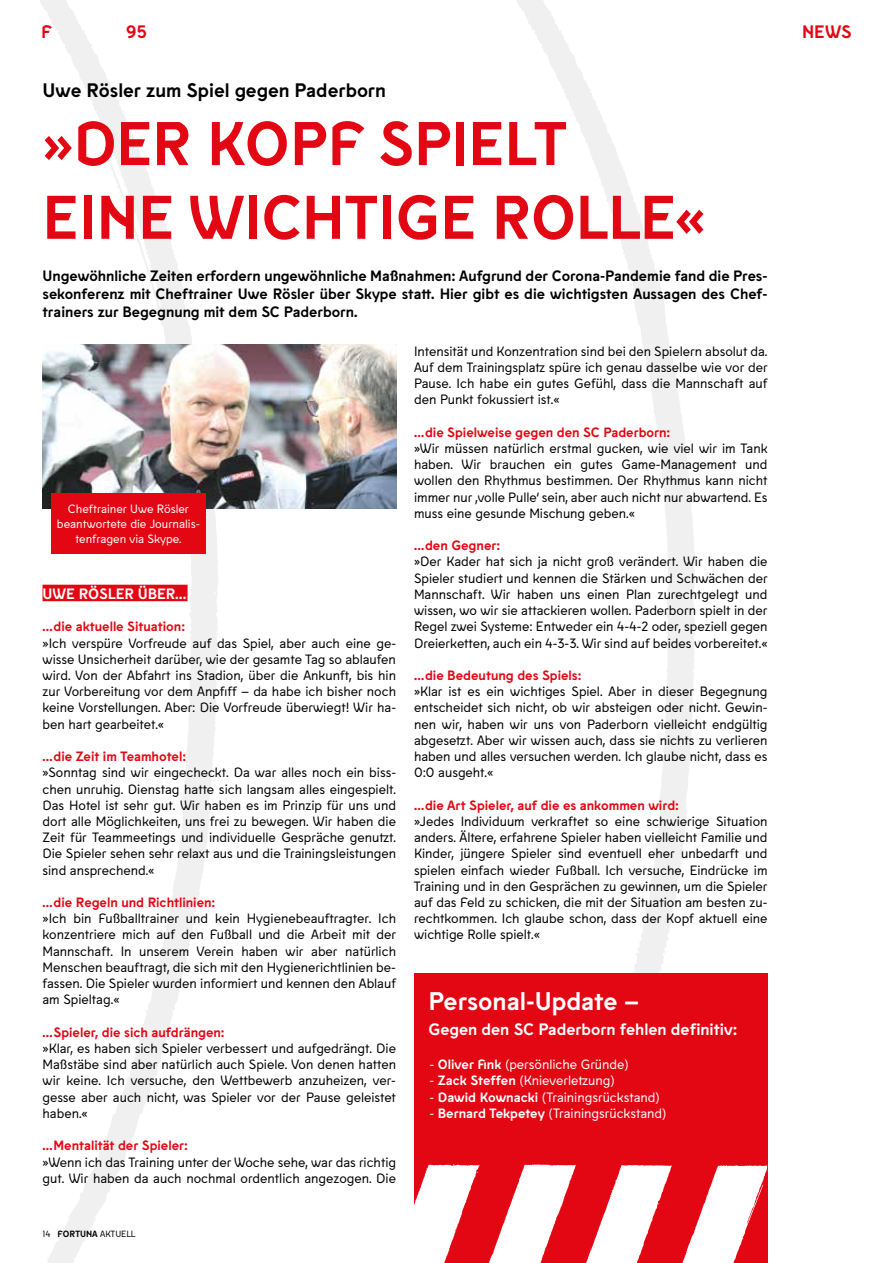
<style>
.page{position:relative;width:893px;height:1263px;background:#fff}
.page>*{position:absolute;margin:0;border:0;box-sizing:border-box;transform-origin:0 0}
.t1{font:700 61.5px/73.8px "Fortuna Sans";color:#e30613}
.t2{font:700 25.5px "Fortuna Sans";color:#fff}
.t3{font:700 19.5px "Fortuna Sans";color:#000}
.t4{font:700 18px "Fortuna Sans";color:#e30613}
.t5{font:700 16.5px "Fortuna Sans";color:#fff}
.t6{font:700 15px/18px "Fortuna Sans";color:#000;text-align:justify}
.t7{font:700 15px "Fortuna Sans";letter-spacing:.005em;color:#fff}
.t8{font:13.5px/16.2px "Fortuna Sans";color:#000;text-align:justify}
.t9{font:700 13.5px "Fortuna Sans";color:#e30613}
.t10{font:13.5px "Fortuna Sans";color:#fff}
.t11{font:12px/15px "Fortuna Sans";color:#fff;text-align:center}
.t12{font:9px "Fortuna Sans";color:#000}
.s1{font-weight:700}
</style>
<div class="page">
<svg style="left:502px;top:0;width:194px;height:974px"></svg>
<svg style="left:40px;top:0;width:178px;height:1263px"></svg>
<img style="left:43px;top:344px;width:353px;height:165px">
<div style="left:414px;top:974px;width:353px;height:289px;background:#e30613"></div>
<svg style="left:414px;top:1164px;width:353px;height:99px"></svg>
<div style="left:51px;top:493px;width:154px;height:61px;background:#e30613"></div>
<div style="left:43px;top:585px;width:145px;height:16px;background:#e30613"></div>
<h3 class="t4" style="left:41px;top:17px;width:12px">F</h3>
<h3 class="t4" style="left:126px;top:17px;width:22px">95</h3>
<h3 class="t4" style="left:802px;top:17px;width:51px">NEWS</h3>
<h3 class="t3" style="left:43px;top:75px;width:345px">Uwe Rösler zum Spiel gegen Paderborn</h3>
<h1 class="t1" style="left:43px;top:103px;width:665px">»DER KOPF SPIELT<br>EINE WICHTIGE ROLLE«</h1>
<p class="t6" style="left:43px;top:266px;width:726px">Ungewöhnliche Zeiten erfordern ungewöhnliche Maßnahmen: Aufgrund der Corona-Pandemie fand die Pres&shy;sekonferenz mit Cheftrainer Uwe Rösler über Skype statt. Hier gibt es die wichtigsten Aussagen des Chef&shy;trainers zur Begegnung mit dem SC Paderborn.</p>
<p class="t11" style="left:57px;top:501px;width:144px">Cheftrainer Uwe Rösler beantwortete die Journalis&shy;tenfragen via Skype.</p>
<p class="t7" style="left:43px;top:582px;width:147px">UWE RÖSLER ÜBER…</p>
<p class="t9" style="left:43px;top:616px;width:144px">…die aktuelle Situation:</p>
<p class="t8" style="left:43px;top:634px;width:355px">»Ich verspüre Vorfreude auf das Spiel, aber auch eine ge&shy;wisse Unsicherheit darüber, wie der gesamte Tag so ablaufen wird. Von der Abfahrt ins Stadion, über die Ankunft, bis hin zur Vorbereitung vor dem Anpfiff – da habe ich bisher noch keine Vorstellungen. Aber: Die Vorfreude überwiegt! Wir ha&shy;ben hart gearbeitet.«</p>
<p class="t9" style="left:43px;top:746px;width:145px">…die Zeit im Teamhotel:</p>
<p class="t8" style="left:43px;top:764px;width:355px">»Sonntag sind wir eingecheckt. Da war alles noch ein biss&shy;chen unruhig. Dienstag hatte sich langsam alles eingespielt.<br>Das Hotel ist sehr gut. Wir haben es im Prinzip für uns und dort alle Möglichkeiten, uns frei zu bewegen. Wir haben die Zeit für Teammeetings und individuelle Gespräche genutzt.<br>Die Spieler sehen sehr relaxt aus und die Trainingsleistungen sind ansprechend.«</p>
<p class="t9" style="left:43px;top:892px;width:174px">…die Regeln und Richtlinien:</p>
<p class="t8" style="left:43px;top:910px;width:355px">»Ich bin Fußballtrainer und kein Hygienebeauftragter. Ich konzentriere mich auf den Fußball und die Arbeit mit der Mannschaft. In unserem Verein haben wir aber natürlich Menschen beauftragt, die sich mit den Hygienerichtlinien be&shy;fassen. Die Spieler wurden informiert und kennen den Ablauf am Spieltag.«</p>
<p class="t9" style="left:43px;top:1021px;width:184px">…Spieler, die sich aufdrängen:</p>
<p class="t8" style="left:43px;top:1040px;width:355px">»Klar, es haben sich Spieler verbessert und aufgedrängt. Die Maßstäbe sind aber natürlich auch Spiele. Von denen hatten wir keine. Ich versuche, den Wettbewerb anzuheizen, ver&shy;gesse aber auch nicht, was Spieler vor der Pause geleistet haben.«</p>
<p class="t9" style="left:43px;top:1135px;width:147px">…Mentalität der Spieler:</p>
<p class="t8" style="left:43px;top:1153px;width:355px">»Wenn ich das Training unter der Woche sehe, war das richtig gut. Wir haben da auch nochmal ordentlich angezogen. Die</p>
<p class="t8" style="left:414px;top:342px;width:355px">Intensität und Konzentration sind bei den Spielern absolut da.<br>Auf dem Trainingsplatz spüre ich genau dasselbe wie vor der Pause. Ich habe ein gutes Gefühl, dass die Mannschaft auf den Punkt fokussiert ist.«</p>
<p class="t9" style="left:414px;top:421px;width:258px">…die Spielweise gegen den SC Paderborn:</p>
<p class="t8" style="left:414px;top:440px;width:355px">»Wir müssen natürlich erstmal gucken, wie viel wir im Tank haben. Wir brauchen ein gutes Game-Management und wollen den Rhythmus bestimmen. Der Rhythmus kann nicht immer nur ‚volle Pulle‘ sein, aber auch nicht nur abwartend. Es muss eine gesunde Mischung geben.«</p>
<p class="t9" style="left:414px;top:535px;width:88px">…den Gegner:</p>
<p class="t8" style="left:414px;top:553px;width:355px">»Der Kader hat sich ja nicht groß verändert. Wir haben die Spieler studiert und kennen die Stärken und Schwächen der Mannschaft. Wir haben uns einen Plan zurechtgelegt und wissen, wo wir sie attackieren wollen. Paderborn spielt in der Regel zwei Systeme: Entweder ein 4-4-2 oder, speziell gegen Dreierketten, auch ein 4-3-3. Wir sind auf beides vorbereitet.«</p>
<p class="t9" style="left:414px;top:664px;width:169px">…die Bedeutung des Spiels:</p>
<p class="t8" style="left:414px;top:683px;width:355px">»Klar ist es ein wichtiges Spiel. Aber in dieser Begegnung entscheidet sich nicht, ob wir absteigen oder nicht. Gewin&shy;nen wir, haben wir uns von Paderborn vielleicht endgültig abgesetzt. Aber wir wissen auch, dass sie nichts zu verlieren haben und alles versuchen werden. Ich glaube nicht, dass es 0:0 ausgeht.«</p>
<p class="t9" style="left:414px;top:794px;width:266px">…die Art Spieler, auf die es ankommen wird:</p>
<p class="t8" style="left:414px;top:812px;width:355px">»Jedes Individuum verkraftet so eine schwierige Situation anders. Ältere, erfahrene Spieler haben vielleicht Familie und Kinder, jüngere Spieler sind eventuell eher unbedarft und spielen einfach wieder Fußball. Ich versuche, Eindrücke im Training und in den Gesprächen zu gewinnen, um die Spieler auf das Feld zu schicken, die mit der Situation am besten zu&shy;rechtkommen. Ich glaube schon, dass der Kopf aktuell eine wichtige Rolle spielt.«</p>
<h2 class="t2" style="left:428px;top:981px;width:212px">Personal-Update –</h2>
<p class="t5" style="left:428px;top:1017px;width:310px">Gegen den SC Paderborn fehlen definitiv:</p>
<p class="t10" style="left:429px;top:1054px;width:201px">- <span class="s1">Oliver Fink</span> (persönliche Gründe)</p>
<p class="t10" style="left:429px;top:1071px;width:187px">- <span class="s1">Zack Steffen</span> (Knieverletzung)</p>
<p class="t10" style="left:429px;top:1087px;width:232px">- <span class="s1">Dawid Kownacki</span> (Trainingsrückstand)</p>
<p class="t10" style="left:429px;top:1103px;width:239px">- <span class="s1">Bernard Tekpetey</span> (Trainingsrückstand)</p>
<p class="t12" style="left:43px;top:1227px;width:94px">14 <span class="s1">FORTUNA</span> AKTUELL</p>
</div>
